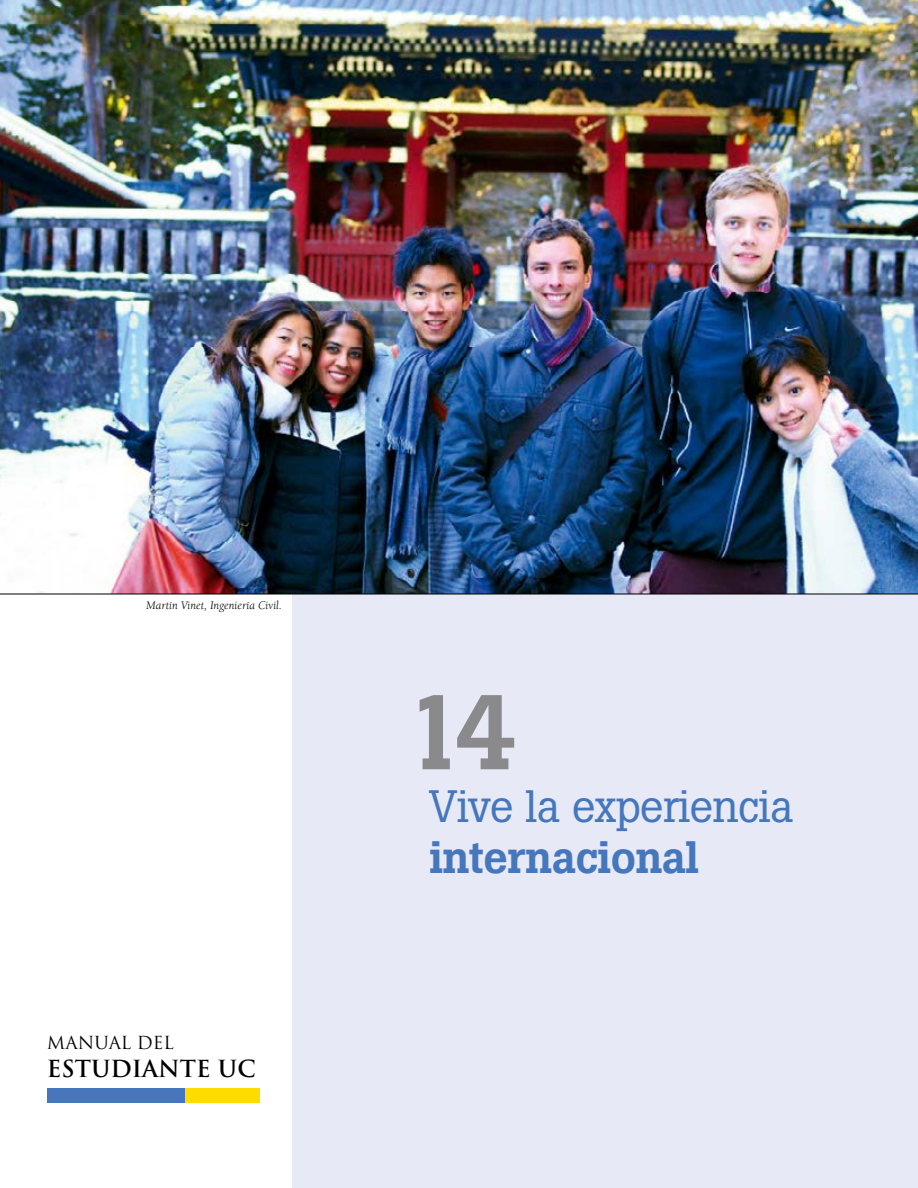
<style>
.page{position:relative;width:918px;height:1188px;background:#fff}
.page>*{position:absolute;margin:0;border:0;box-sizing:border-box;transform-origin:0 0}
.t1{font:500 105px "Boton";color:#8a8a8d}
.t2{font:45px "Boton";letter-spacing:-.015em;color:#4677bc}
.t3{font:500 45px "Boton";letter-spacing:-.015em;color:#4677bc}
.t4{font:700 22.95px "Trajan";color:#000}
.t5{font:17.55px "Trajan";color:#000}
.t6{font:italic 12px "Berkeley";color:#000}
</style>
<div class="page">
<div style="left:293px;top:594px;width:625px;height:594px;background:#e7eaf6"></div>
<div style="left:47px;top:1089px;width:212px;height:14px;background:#ffdb00"></div>
<div style="left:47px;top:1089px;width:138px;height:14px;background:#4677bc"></div>
<img style="left:0;top:0;width:918px;height:594px">
<p class="t6" style="left:146px;top:599px;width:137px">Martín Vinet, Ingeniería Civil.</p>
<h3 class="t5" style="left:47px;top:1032px;width:128px">MANUAL DEL</h3>
<h3 class="t4" style="left:47px;top:1054px;width:210px">ESTUDIANTE UC</h3>
<h1 class="t1" style="left:403px;top:670px;width:116px">14</h1>
<h2 class="t2" style="left:429px;top:780px;width:366px">Vive la experiencia</h2>
<h2 class="t3" style="left:429px;top:831px;width:272px">internacional</h2>
</div>
